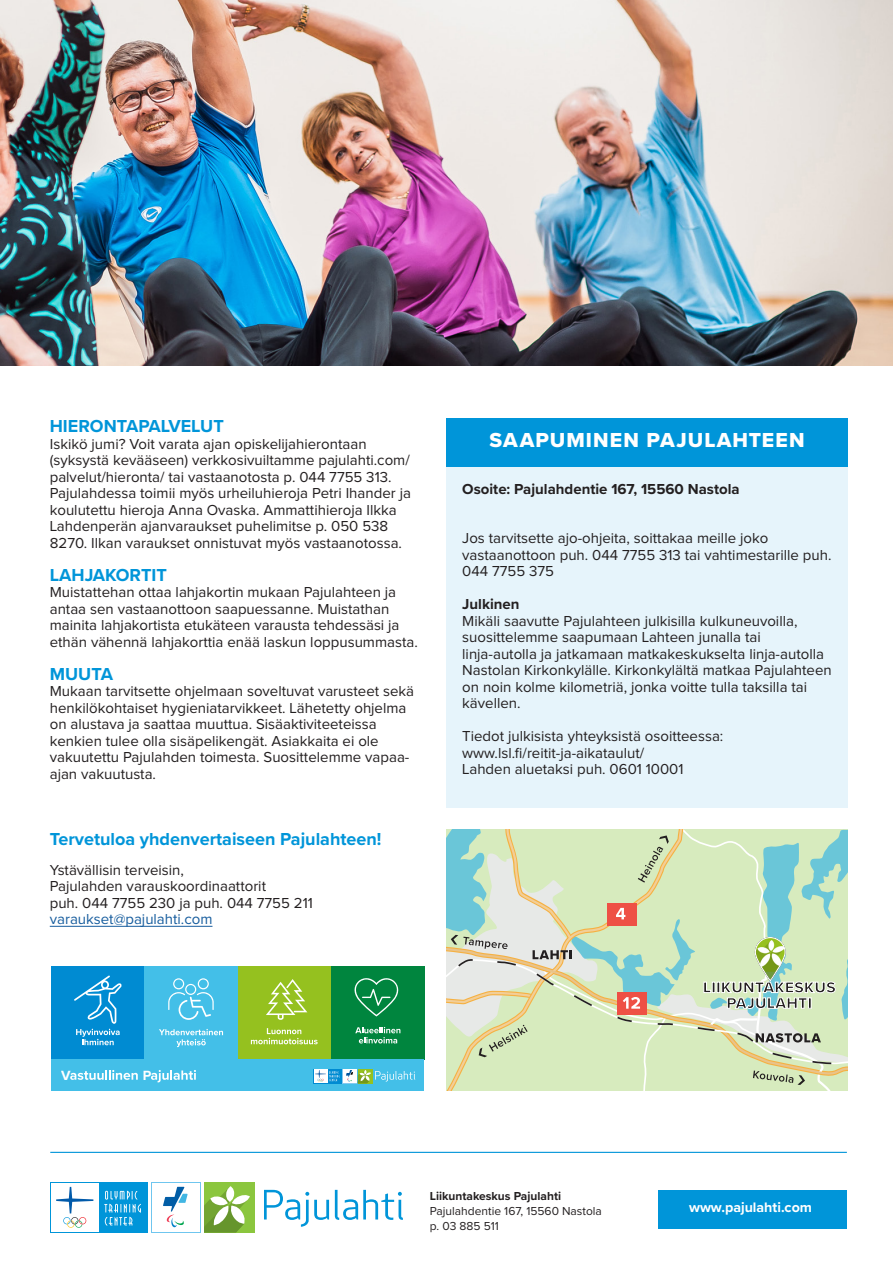
<style>
.page{position:relative;width:893px;height:1263px;background:#fff}
.page>*{position:absolute;margin:0;border:0;box-sizing:border-box;transform-origin:0 0}
.Infoboksin_otsikko{font:21px "Proxima Nova Extrabld";letter-spacing:.05em;color:#fff}
.Infoboksi_9_pt{font:700 18px "Proxima Nova";color:#0095d9}
.Infoboksi_9_pt-2{font:15px/16.5px "Proxima Nova";color:#231f20}
.Infoboksi_9_pt-3{font:700 15px "Proxima Nova";color:#231f20}
.Infoboksi_9_pt-4{font:15px "Proxima Nova";color:#175d9e}
.Leipäteksti_englanti{font:700 14.25px "Proxima Nova";color:#fff}
.t1{font:700 13.8px "Proxima Nova";color:#fff}
.Osoitetiedot_8_pt{font:12px "Proxima Nova";color:#231f20}
.Osoitetiedot_8_pt-2{font:700 12px "Proxima Nova";color:#231f20}
</style>
<div class="page">
<hr style="left:50px;top:926px;width:162px;height:1px;background:#175d9e">
<div style="left:658px;top:1190px;width:189px;height:38px;background:#0095d9"></div>
<hr style="left:50px;top:1152px;width:797px;height:1px;background:#0095d9">
<img style="left:0;top:0;width:893px;height:366px">
<svg style="left:264px;top:1190px;width:139px;height:37px"></svg>
<div style="left:204px;top:1182px;width:50px;height:50px;background:#8bc63e"></div>
<svg style="left:204px;top:1187px;width:46px;height:45px"></svg>
<svg style="left:151px;top:1182px;width:50px;height:50px"></svg>
<div style="left:152px;top:1183px;width:48px;height:48px;background:#fff"></div>
<svg style="left:163px;top:1187px;width:25px;height:40px"></svg>
<div style="left:50px;top:1182px;width:97px;height:50px;background:#0095d9"></div>
<svg style="left:104px;top:1190px;width:37px;height:35px"></svg>
<div style="left:51px;top:1183px;width:48px;height:48px;background:#fff"></div>
<svg style="left:56px;top:1187px;width:37px;height:41px"></svg>
<div style="left:447px;top:467px;width:401px;height:340px;background:#e6f4fb"></div>
<div style="left:447px;top:418px;width:401px;height:49px;background:#0095d9"></div>
<svg style="left:447px;top:829px;width:401px;height:262px;background:#ccdfbf"></svg>
<div style="left:238px;top:966px;width:93px;height:93px;background:#95c11f"></div>
<div style="left:51px;top:966px;width:93px;height:93px;background:#008bd2"></div>
<div style="left:331px;top:966px;width:93px;height:93px;background:#00853e"></div>
<div style="left:51px;top:1059px;width:373px;height:32px;background:#43bfe8"></div>
<svg style="left:266px;top:979px;width:41px;height:41px"></svg>
<svg style="left:251px;top:1028px;width:67px;height:16px"></svg>
<svg style="left:74px;top:975px;width:48px;height:70px"></svg>
<svg style="left:354px;top:978px;width:45px;height:38px"></svg>
<svg style="left:355px;top:1027px;width:45px;height:16px"></svg>
<div style="left:144px;top:966px;width:94px;height:93px;background:#43bfe8"></div>
<svg style="left:168px;top:978px;width:46px;height:42px"></svg>
<svg style="left:159px;top:1029px;width:64px;height:18px"></svg>
<svg style="left:70px;top:1070px;width:68px;height:10px"></svg>
<svg style="left:151px;top:1070px;width:45px;height:12px"></svg>
<div style="left:358px;top:1069px;width:14px;height:14px;background:#95c11f"></div>
<div style="left:342px;top:1069px;width:15px;height:14px;background:#85c9f0"></div>
<div style="left:343px;top:1069px;width:14px;height:14px;background:#fff"></div>
<svg style="left:346px;top:1070px;width:69px;height:13px"></svg>
<div style="left:313px;top:1069px;width:28px;height:14px;background:#008bd2"></div>
<div style="left:314px;top:1069px;width:13px;height:14px;background:#fff"></div>
<svg style="left:315px;top:1070px;width:25px;height:12px"></svg>
<p class="Infoboksi_9_pt" style="left:50px;top:413px;width:176px">HIERONTAPALVELUT</p>
<p class="Infoboksi_9_pt-2" style="left:50px;top:436px;width:363px">Iskikö jumi? Voit varata ajan opiskelijahierontaan (syksystä kevääseen) verkkosivuiltamme pajulahti.com/ palvelut/hieronta/ tai vastaanotosta p. 044 7755 313.<br>Pajulahdessa toimii myös urheiluhieroja Petri Ihander ja koulutettu hieroja Anna Ovaska. Ammattihieroja Ilkka Lahdenperän ajanvaraukset puhelimitse p. 050 538<br>8270. Ilkan varaukset onnistuvat myös vastaanotossa.</p>
<p class="Infoboksi_9_pt" style="left:50px;top:561px;width:119px">LAHJAKORTIT</p>
<p class="Infoboksi_9_pt-2" style="left:50px;top:585px;width:370px">Muistattehan ottaa lahjakortin mukaan Pajulahteen ja antaa sen vastaanottoon saapuessanne. Muistathan mainita lahjakortista etukäteen varausta tehdessäsi ja ethän vähennä lahjakorttia enää laskun loppusummasta.</p>
<p class="Infoboksi_9_pt" style="left:50px;top:660px;width:65px">MUUTA</p>
<p class="Infoboksi_9_pt-2" style="left:50px;top:684px;width:366px">Mukaan tarvitsette ohjelmaan soveltuvat varusteet sekä henkilökohtaiset hygieniatarvikkeet. Lähetetty ohjelma on alustava ja saattaa muuttua. Sisäaktiviteeteissa kenkien tulee olla sisäpelikengät. Asiakkaita ei ole vakuutettu Pajulahden toimesta. Suosittelemme vapaa&shy;ajan vakuutusta.</p>
<p class="Infoboksi_9_pt" style="left:50px;top:825px;width:333px">Tervetuloa yhdenvertaiseen Pajulahteen!</p>
<p class="Infoboksi_9_pt-2" style="left:50px;top:862px;width:136px">Ystävällisin terveisin,</p>
<p class="Infoboksi_9_pt-2" style="left:50px;top:879px;width:218px">Pajulahden varauskoordinaattorit</p>
<p class="Infoboksi_9_pt-2" style="left:50px;top:895px;width:265px">puh. 044 7755 230 ja puh. 044 7755 211</p>
<p class="Infoboksi_9_pt-4" style="left:50px;top:912px;width:164px">varaukset@pajulahti.com</p>
<p class="Infoboksin_otsikko" style="left:490px;top:425px;width:317px">SAAPUMINEN PAJULAHTEEN</p>
<p class="Infoboksi_9_pt-3" style="left:462px;top:477px;width:279px">Osoite: Pajulahdentie 167, 15560 Nastola</p>
<p class="Infoboksi_9_pt-2" style="left:462px;top:530px;width:371px">Jos tarvitsette ajo-ohjeita, soittakaa meille joko vastaanottoon puh. 044 7755 313 tai vahtimestarille puh.<br>044 7755 375</p>
<p class="Infoboksi_9_pt-3" style="left:462px;top:593px;width:59px">Julkinen</p>
<p class="Infoboksi_9_pt-2" style="left:462px;top:613px;width:337px">Mikäli saavutte Pajulahteen julkisilla kulkuneuvoilla, suosittelemme saapumaan Lahteen junalla tai</p>
<p class="Infoboksi_9_pt-2" style="left:462px;top:646px;width:371px">linja-autolla ja jatkamaan matkakeskukselta linja-autolla Nastolan Kirkonkylälle. Kirkonkylältä matkaa Pajulahteen on noin kolme kilometriä, jonka voitte tulla taksilla tai kävellen.</p>
<p class="Infoboksi_9_pt-2" style="left:462px;top:728px;width:263px">Tiedot julkisista yhteyksistä osoitteessa:</p>
<p class="Infoboksi_9_pt-2" style="left:462px;top:745px;width:184px">www.lsl.fi/reitit-ja-aikataulut/</p>
<p class="Infoboksi_9_pt-2" style="left:462px;top:761px;width:223px">Lahden aluetaksi puh. 0601 10001</p>
<p class="t1" style="left:61px;top:1065px;width:11px">V</p>
<p class="t1" style="left:142px;top:1065px;width:10px">P</p>
<p class="Osoitetiedot_8_pt-2" style="left:430px;top:1186px;width:133px">Liikuntakeskus Pajulahti</p>
<p class="Osoitetiedot_8_pt" style="left:430px;top:1205px;width:174px">Pajulahdentie 167, 15560 Nastola</p>
<p class="Osoitetiedot_8_pt" style="left:430px;top:1220px;width:71px">p. 03 885 511</p>
<p class="Leipäteksti_englanti" style="left:689px;top:1197px;width:124px">www.pajulahti.com</p>
</div>
